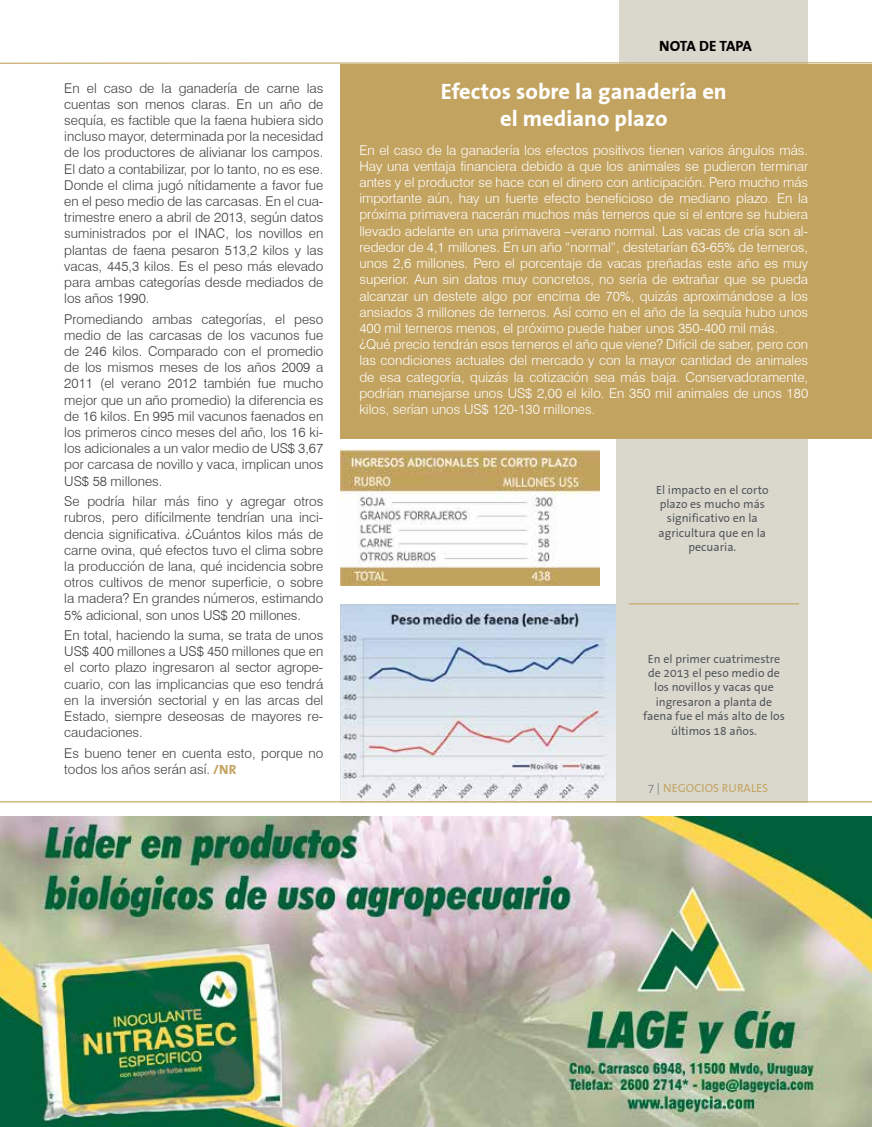
<style>
.page{position:relative;width:872px;height:1127px;background:#fff}
.page>*{position:absolute;margin:0;border:0;box-sizing:border-box;transform-origin:0 0}
.t1{font:700 22.5px/27px "The Sans Correspondence";color:#fff;text-align:center}
.t2{font:700 15px "The Sans Correspondence";color:#000}
.t3{font:300 13.5px/16.2px "Swiss 721 BT";color:#3e3d40;text-align:justify}
.t4{font:300 13.5px/16.2px "Swiss 721 BT";color:#fff}
.t5{font:12px/14.4px "The Sans Correspondence";color:#505559;text-align:center}
.t6{font:12px "The Sans Correspondence";color:#c3a360}
.s1{font-family:"The Sans Correspondence";font-weight:700;color:#c3a360}
.s2{color:#87888a}
</style>
<div class="page">
<img style="left:341px;top:604px;width:275px;height:197px">
<img style="left:0;top:816px;width:872px;height:311px">
<div style="left:620px;top:0;width:188px;height:64px;background:#dad8cd"></div>
<div style="left:616px;top:325px;width:192px;height:477px;background:#dad8cd"></div>
<hr style="left:0;top:62px;width:872px;height:2px;background:#c3a360">
<hr style="left:0;top:801px;width:872px;height:1px;background:#c3a360">
<hr style="left:629px;top:603px;width:170px;height:1px;background:#c3a360">
<div style="left:340px;top:65px;width:532px;height:374px;background:#c3a360"></div>
<img style="left:340px;top:449px;width:259px;height:137px">
<p class="t3" style="left:64px;top:80px;width:260px">En el caso de la ganadería de carne las cuentas son menos claras. En un año de sequía, es factible que la faena hubiera sido incluso mayor, determinada por la necesidad de los productores de alivianar los campos.<br>El dato a contabilizar, por lo tanto, no es ese.<br>Donde el clima jugó nítidamente a favor fue en el peso medio de las carcasas. En el cua&shy;trimestre enero a abril de 2013, según datos suministrados por el INAC, los novillos en plantas de faena pesaron 513,2 kilos y las vacas, 445,3 kilos. Es el peso más elevado para ambas categorías desde mediados de los años 1990.</p>
<p class="t3" style="left:64px;top:311px;width:260px">Promediando ambas categorías, el peso medio de las carcasas de los vacunos fue de 246 kilos. Comparado con el promedio de los mismos meses de los años 2009 a 2011 (el verano 2012 también fue mucho mejor que un año promedio) la diferencia es de 16 kilos. En 995 mil vacunos faenados en los primeros cinco meses del año, los 16 ki&shy;los adicionales a un valor medio de US$ 3,67 por carcasa de novillo y vaca, implican unos US$ 58 millones.</p>
<p class="t3" style="left:64px;top:493px;width:260px">Se podría hilar más fino y agregar otros rubros, pero difícilmente tendrían una inci&shy;dencia significativa. ¿Cuántos kilos más de carne ovina, qué efectos tuvo el clima sobre la producción de lana, qué incidencia sobre otros cultivos de menor superficie, o sobre la madera? En grandes números, estimando 5% adicional, son unos US$ 20 millones.</p>
<p class="t3" style="left:64px;top:627px;width:260px">En total, haciendo la suma, se trata de unos US$ 400 millones a US$ 450 millones que en el corto plazo ingresaron al sector agrope&shy;cuario, con las implicancias que eso tendrá en la inversión sectorial y en las arcas del Estado, siempre deseosas de mayores re&shy;caudaciones.</p>
<p class="t3" style="left:64px;top:745px;width:260px">Es bueno tener en cuenta esto, porque no todos los años serán así. <span class="s1">/NR</span></p>
<p class="t2" style="left:659px;top:38px;width:10px">nota</p>
<p class="t2" style="left:699px;top:38px;width:53px">de tapa</p>
<h1 class="t1" style="left:441px;top:78px;width:287px">Efectos sobre la ganadería en el mediano plazo</h1>
<p class="t4" style="left:359px;top:142px;width:450px">En el caso de la ganadería los efectos positivos tienen varios ángulos más.<br>Hay una ventaja financiera debido a que los animales se pudieron terminar antes y el productor se hace con el dinero con anticipación. Pero mucho más importante aún, hay un fuerte efecto beneficioso de mediano plazo. En la próxima primavera nacerán muchos más terneros que si el entore se hubiera llevado adelante en una primavera –verano normal. Las vacas de cría son al&shy;rededor de 4,1 millones. En un año “normal”, destetarían 63-65% de terneros, unos 2,6 millones. Pero el porcentaje de vacas preñadas este año es muy superior. Aun sin datos muy concretos, no sería de extrañar que se pueda alcanzar un destete algo por encima de 70%, quizás aproximándose a los ansiados 3 millones de terneros. Así como en el año de la sequía hubo unos 400 mil terneros menos, el próximo puede haber unos 350-400 mil más. ¿Qué precio tendrán esos terneros el año que viene? Difícil de saber, pero con las condiciones actuales del mercado y con la mayor cantidad de animales de esa categoría, quizás la cotización sea más baja. Conservadoramente, podrían manejarse unos US$ 2,00 el kilo. En 350 mil animales de unos 180 kilos, serían unos US$ 120-130 millones.</p>
<p class="t5" style="left:656px;top:483px;width:114px">El impacto en el corto plazo es mucho más significativo en la agricultura que en la pecuaria.</p>
<p class="t5" style="left:643px;top:652px;width:143px">En el primer cuatrimestre de 2013 el peso medio de los novillos y vacas que ingresaron a planta de faena fue el más alto de los últimos 18 años.</p>
<p class="t6" style="left:647px;top:782px;width:122px"><span class="s2">7 |</span> NEGOCIOS RURALES</p>
</div>
